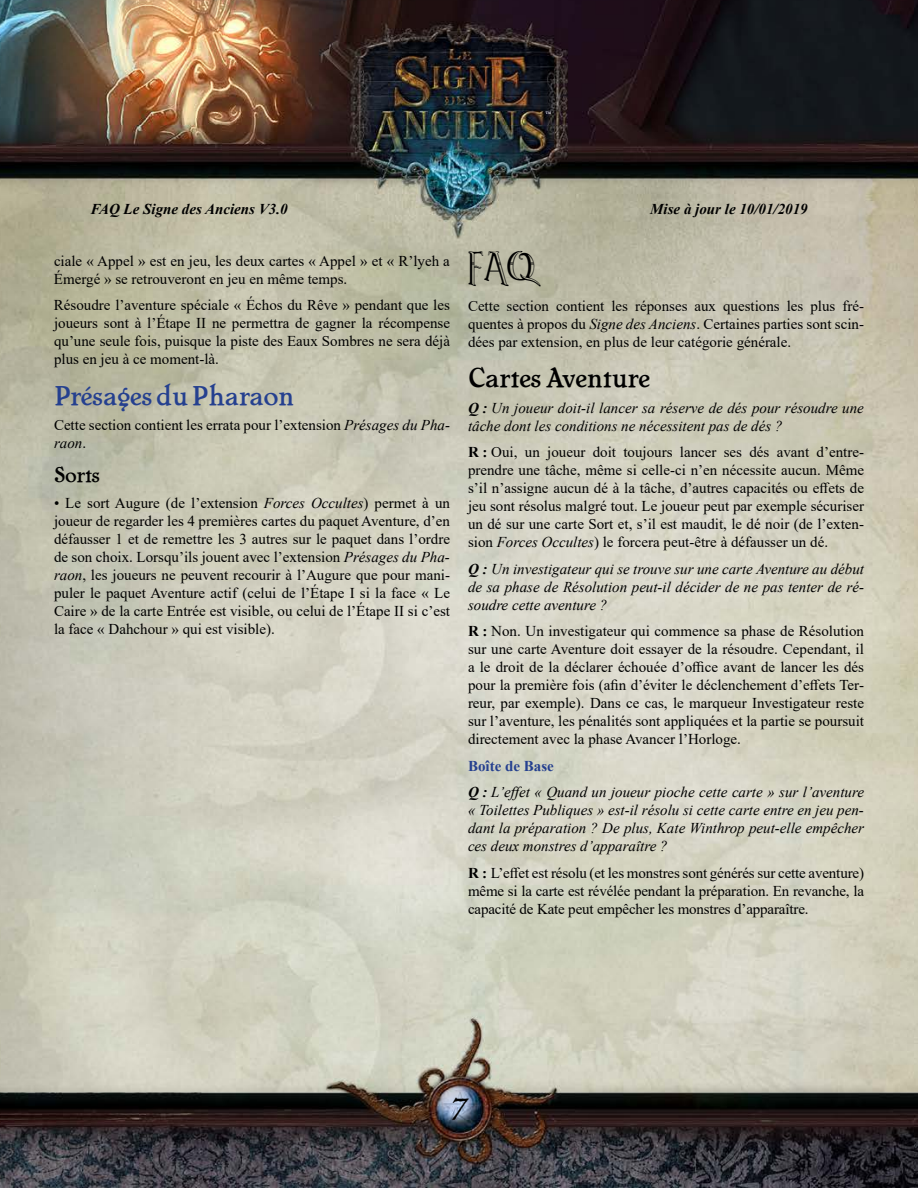
<style>
.page{position:relative;width:918px;height:1188px;background:#fff}
.page>*{position:absolute;margin:0;border:0;box-sizing:border-box;transform-origin:0 0}
.t1{font:italic 500 34.5px "Ringbearer";color:#000}
.t2{font:30px "Watson EDGE";color:#000}
.t3{font:27px "Cheboygan";color:#25408f}
.t4{font:27px "Cheboygan";color:#000}
.t5{font:21px "Cheboygan";color:#000}
.t6{font:15px/18px "Times New Roman";color:#000;text-align:justify}
.t7{font:italic 15px/18px "Times New Roman";color:#000}
.t8{font:italic 700 15px "Times New Roman";color:#000}
.t9{font:3px "Dominican";color:#fff}
.s1{font-style:italic}
.s2{font-weight:700}
.s3{font-weight:700;font-style:normal;color:#25408f}
</style>
<div class="page">
<img style="left:0;top:0;width:918px;height:1188px">
<p class="t9" style="left:546px;top:111px;width:7px">TM</p>
<p class="t8" style="left:90px;top:199px;width:199px">FAQ Le Signe des Anciens V3.0</p>
<p class="t8" style="left:650px;top:199px;width:159px">Mise à jour le 10/01/2019</p>
<p class="t6" style="left:54px;top:251px;width:397px">ciale « Appel » est en jeu, les deux cartes « Appel » et « R’lyeh a<br>Émergé » se retrouveront en jeu en même temps.</p>
<p class="t6" style="left:54px;top:296px;width:398px">Résoudre l’aventure spéciale « Échos du Rêve » pendant que les joueurs sont à l’Étape II ne permettra de gagner la récompense qu’une seule fois, puisque la piste des Eaux Sombres ne sera déjà plus en jeu à ce moment-là.</p>
<h3 class="t3" style="left:54px;top:379px;width:241px">Présages du Pharaon</h3>
<p class="t6" style="left:54px;top:416px;width:397px">Cette section contient les errata pour l’extension <span class="s1">Présages du Pha&shy;raon</span>.</p>
<h3 class="t5" style="left:54px;top:462px;width:47px">Sorts</h3>
<p class="t6" style="left:54px;top:493px;width:398px">• Le sort Augure (de l’extension <span class="s1">Forces Occultes</span>) permet à un joueur de regarder les 4 premières cartes du paquet Aventure, d’en défausser 1 et de remettre les 3 autres sur le paquet dans l’ordre de son choix. Lorsqu’ils jouent avec l’extension <span class="s1">Présages du Pha&shy;raon</span>, les joueurs ne peuvent recourir à l’Augure que pour mani&shy;puler le paquet Aventure actif (celui de l’Étape I si la face « Le Caire » de la carte Entrée est visible, ou celui de l’Étape II si c’est la face « Dahchour » qui est visible).</p>
<h2 class="t2" style="left:468px;top:243px;width:68px">FAQ</h2>
<p class="t6" style="left:468px;top:296px;width:398px">Cette section contient les réponses aux questions les plus fré&shy;quentes à propos du <span class="s1">Signe des Anciens</span>. Certaines parties sont scin&shy;dées par extension, en plus de leur catégorie générale.</p>
<h3 class="t4" style="left:468px;top:361px;width:183px">Cartes Aventure</h3>
<p class="t7" style="left:468px;top:399px;width:397px"><span class="s2">Q :</span> Un joueur doit-il lancer sa réserve de dés pour résoudre une tâche dont les conditions ne nécessitent pas de dés ?</p>
<p class="t6" style="left:468px;top:443px;width:398px"><span class="s2">R :</span> Oui, un joueur doit toujours lancer ses dés avant d’entre&shy;prendre une tâche, même si celle-ci n’en nécessite aucun. Même s’il n’assigne aucun dé à la tâche, d’autres capacités ou effets de jeu sont résolus malgré tout. Le joueur peut par exemple sécuriser un dé sur une carte Sort et, s’il est maudit, le dé noir (de l’exten&shy;sion <span class="s1">Forces Occultes</span>) le forcera peut-être à défausser un dé.</p>
<p class="t7" style="left:468px;top:560px;width:398px;text-align:justify"><span class="s2">Q :</span> Un investigateur qui se trouve sur une carte Aventure au début de sa phase de Résolution peut-il décider de ne pas tenter de ré&shy;soudre cette aventure ?</p>
<p class="t6" style="left:468px;top:622px;width:398px"><span class="s2">R :</span> Non. Un investigateur qui commence sa phase de Résolution sur une carte Aventure doit essayer de la résoudre. Cependant, il a le droit de la déclarer échouée d’office avant de lancer les dés pour la première fois (afin d’éviter le déclenchement d’effets Ter&shy;reur, par exemple). Dans ce cas, le marqueur Investigateur reste sur l’aventure, les pénalités sont appliquées et la partie se poursuit directement avec la phase Avancer l’Horloge.</p>
<p class="t7" style="left:468px;top:752px;width:397px;line-height:26.5px"><span class="s3">Boîte de Base<br></span><span class="s2">Q :</span> L’effet « Quand un joueur pioche cette carte » sur l’aventure</p>
<p class="t7" style="left:468px;top:801px;width:398px;text-align:justify">« Toilettes Publiques » est-il résolu si cette carte entre en jeu pen&shy;dant la préparation ? De plus, Kate Winthrop peut-elle empêcher ces deux monstres d’apparaître ?</p>
<p class="t6" style="left:468px;top:863px;width:398px"><span class="s2">R :</span> L’effet est résolu (et les monstres sont générés sur cette aventure) même si la carte est révélée pendant la préparation. En revanche, la capacité de Kate peut empêcher les monstres d’apparaître.</p>
<h1 class="t1" style="left:449px;top:1080px;width:28px">7</h1>
</div>
